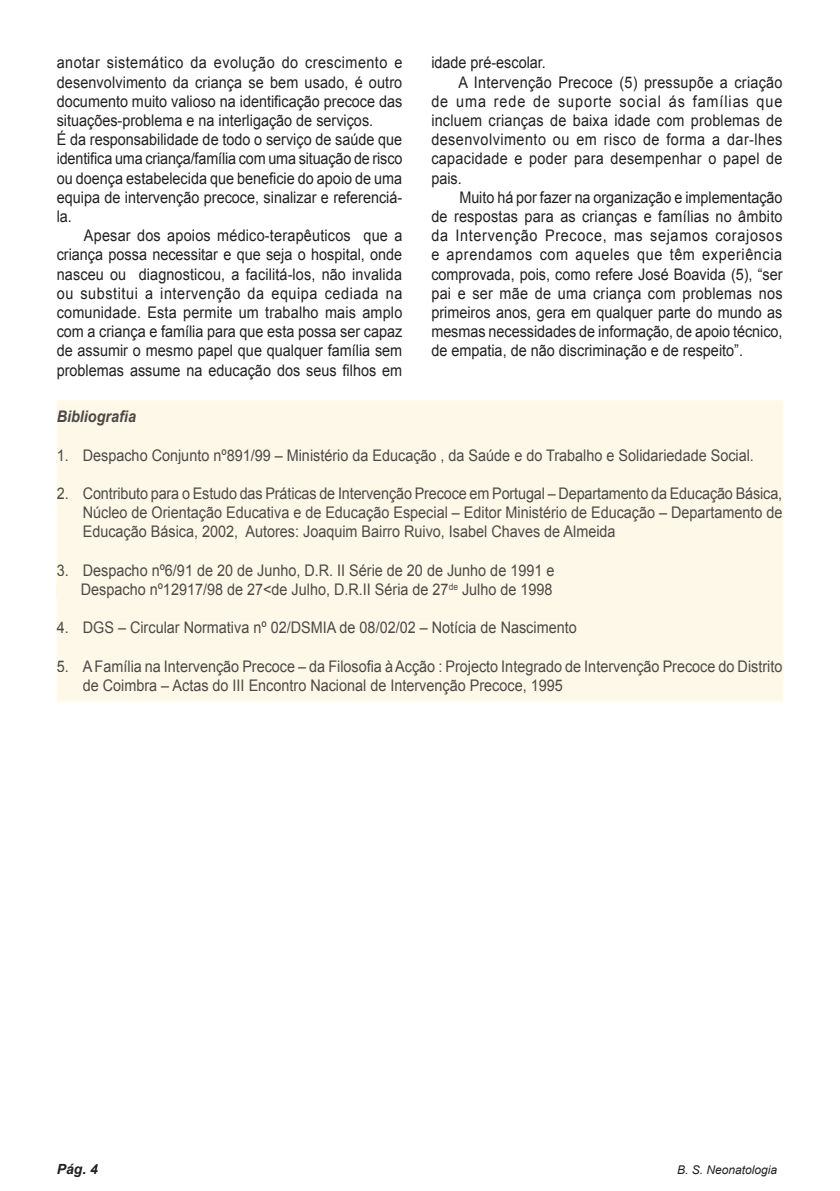
<style>
.page{position:relative;width:840px;height:1191px;background:#fff}
.page>*{position:absolute;margin:0;border:0;box-sizing:border-box;transform-origin:0 0}
.t1{font:16px/19.2px "Arial";color:#231f20;scale:.9 1}
.t2{font:16px/19.2px "Arial";color:#4c4946;scale:.9 1}
.t3{font:16px/19.2px "Arial";color:#4c4a44;text-align:right;scale:.9 1}
.t4{font:16px "Arial";letter-spacing:.02em;color:#231f20;scale:.9 1}
.t5{font:16px "Arial";letter-spacing:.03em;color:#231f20;scale:.9 1}
.t6{font:16px "Arial";letter-spacing:.05em;color:#231f20;scale:.9 1}
.t7{font:16px "Arial";letter-spacing:.045em;color:#231f20;scale:.9 1}
.t8{font:16px "Arial";letter-spacing:.065em;color:#231f20;scale:.9 1}
.t9{font:italic 700 16px "Arial";color:#4c4a44;scale:.9 1}
.t10{font:italic 700 14px "Arial";color:#231f20}
.t11{font:italic 12px "Arial";color:#231f20}
.s1{color:#4c4a44}
</style>
<div class="page">
<div style="left:57px;top:400px;width:725px;height:301px;background:#fef8e9"></div>
<svg style="left:57px;top:410px;width:2px;height:15px"></svg>
<svg style="left:57px;top:487px;width:2px;height:12px"></svg>
<svg style="left:780px;top:487px;width:2px;height:34px"></svg>
<svg style="left:57px;top:564px;width:2px;height:12px"></svg>
<svg style="left:57px;top:583px;width:2px;height:15px"></svg>
<svg style="left:57px;top:622px;width:2px;height:11px"></svg>
<svg style="left:57px;top:660px;width:2px;height:12px"></svg>
<svg style="left:780px;top:660px;width:2px;height:15px"></svg>
<p class="t1" style="left:57px;top:53px;width:385px">anotar sistemático da evolução do crescimento e desenvolvimento da criança se bem usado, é outro documento muito valioso na identificação precoce das situações-problema e na interligação de serviços.<br>É da responsabilidade de todo o serviço de saúde que identifica uma criança/família com uma situação de risco ou doença estabelecida que beneficie do apoio de uma equipa de intervenção precoce, sinalizar e referenciá&shy;la.</p>
<p class="t1" style="left:57px;top:226px;width:385px;text-align:justify;text-indent:27px">Apesar dos apoios médico-terapêuticos que a criança possa necessitar e que seja o hospital, onde nasceu ou diagnosticou, a facilitá-los, não invalida ou substitui a intervenção da equipa cediada na comunidade. Esta permite um trabalho mais amplo com a criança e família para que esta possa ser capaz de assumir o mesmo papel que qualquer família sem problemas assume na educação dos seus filhos em</p>
<p class="t1" style="left:431px;top:53px;width:129px">idade pré-escolar.</p>
<p class="t4" style="left:458px;top:71px;width:361px">A Intervenção Precoce (5) pressupõe a criação</p>
<p class="t8" style="left:431px;top:91px;width:391px">de uma rede de suporte social ás famílias que</p>
<p class="t1" style="left:431px;top:111px;width:391px">incluem crianças de baixa idade com problemas de</p>
<p class="t5" style="left:431px;top:129px;width:391px">desenvolvimento ou em risco de forma a dar-lhes</p>
<p class="t4" style="left:431px;top:148px;width:391px">capacidade e poder para desempenhar o papel de</p>
<p class="t1" style="left:431px;top:169px;width:35px">pais.</p>
<p class="t1" style="left:459px;top:188px;width:360px">Muito há por fazer na organização e implementação</p>
<p class="t1" style="left:431px;top:207px;width:391px">de respostas para as crianças e famílias no âmbito</p>
<p class="t6" style="left:431px;top:225px;width:391px">da Intervenção Precoce, mas sejamos corajosos</p>
<p class="t7" style="left:431px;top:244px;width:391px">e aprendamos com aqueles que têm experiência</p>
<p class="t1" style="left:431px;top:265px;width:391px">comprovada, pois, como refere José Boavida (5), “ser</p>
<p class="t4" style="left:431px;top:283px;width:391px">pai e ser mãe de uma criança com problemas nos</p>
<p class="t1" style="left:431px;top:303px;width:391px">primeiros anos, gera em qualquer parte do mundo as</p>
<p class="t1" style="left:431px;top:322px;width:391px">mesmas necessidades de informação, de apoio técnico,</p>
<p class="t1" style="left:431px;top:341px;width:347px">de empatia, de não discriminação e de respeito”.</p>
<p class="t9" style="left:57px;top:406px;width:90px">Bibliografia</p>
<p class="t3" style="left:57px;top:445px;width:15px">1.</p>
<p class="t3" style="left:57px;top:484px;width:807px">2. Contributo para o Estudo das Práticas de Intervenção Precoce em Portugal – Departamento da Educação Básica,<br>Núcleo de Orientação Educativa e de Educação Especial – Editor Ministério de Educação – Departamento de</p>
<p class="t2" style="left:83px;top:445px;width:746px">Despacho Conjunto nº891/99 – Ministério da Educação , da Saúde e do Trabalho e Solidariedade Social.</p>
<p class="t2" style="left:83px;top:522px;width:593px">Educação Básica, 2002, Autores: Joaquim Bairro Ruivo, Isabel Chaves de Almeida</p>
<p class="t2" style="left:81px;top:560px;width:527px">Despacho nº6/91 de 20 de Junho, D.R. II Série de 20 de Junho de 1991 e<br><span class="s1">Despacho nº12917/98 de 27&lt;de Julho, D.R.II Séria de 27</span><sup>de</sup> Julho de 1998</p>
<p class="t2" style="left:83px;top:618px;width:550px">DGS – Circular Normativa nº 02/DSMIA de 08/02/02 – Notícia de Nascimento</p>
<p class="t3" style="left:57px;top:560px;width:15px">3.</p>
<p class="t3" style="left:57px;top:618px;width:15px">4.</p>
<p class="t3" style="left:57px;top:656px;width:807px">5. A Família na Intervenção Precoce – da Filosofia à Acção : Projecto Integrado de Intervenção Precoce do Distrito</p>
<p class="t2" style="left:83px;top:676px;width:534px">de Coimbra – Actas do III Encontro Nacional de Intervenção Precoce, 1995</p>
<p class="t10" style="left:57px;top:1159px;width:43px">Pág. 4</p>
<p class="t11" style="left:676px;top:1162px;width:102px">B. S. Neonatologia</p>
</div>
